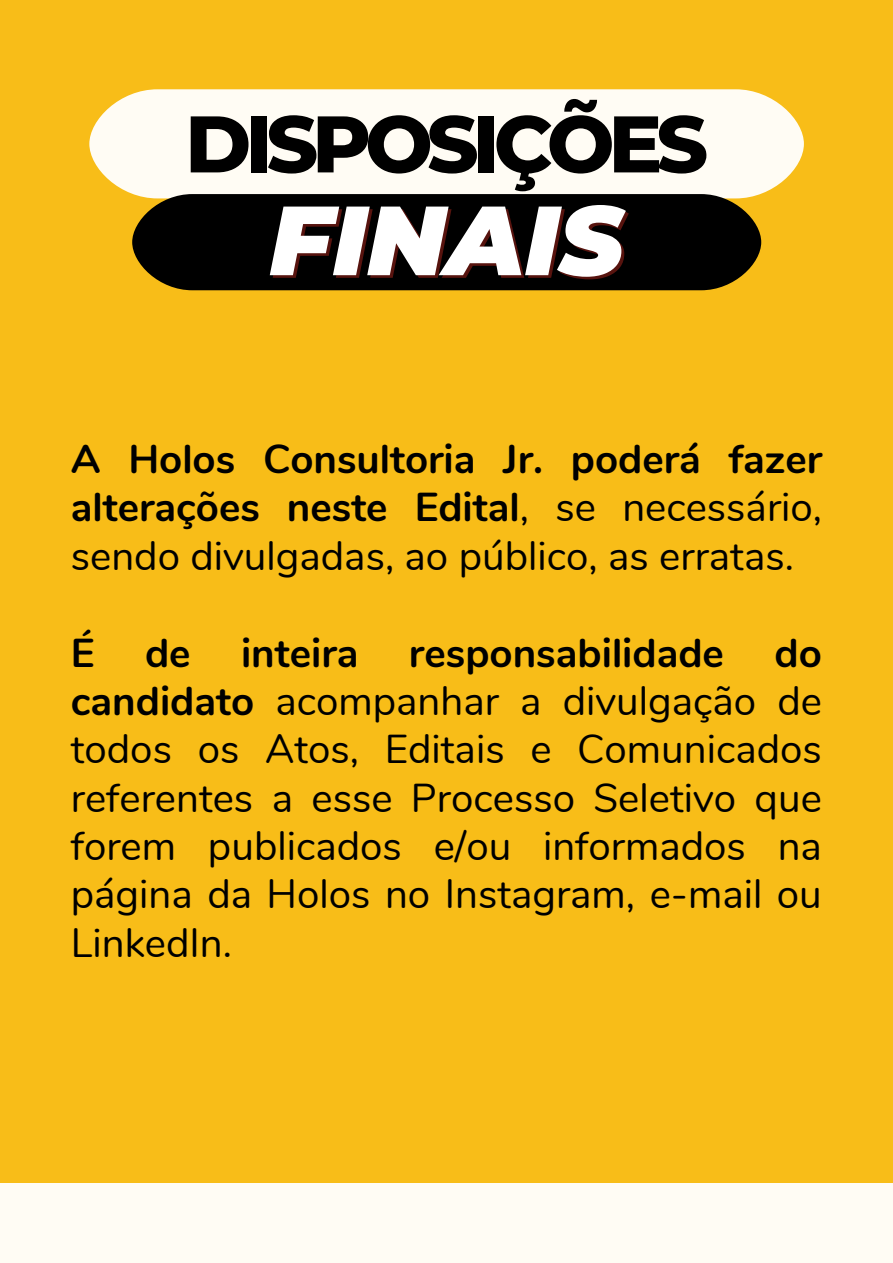
<style>
.page{position:relative;width:893px;height:1263px;background:#f8bd18}
.page>*{position:absolute;margin:0;border:0;box-sizing:border-box;transform-origin:0 0}
.t1{font:italic 900 98.02px "Montserrat";color:#fff}
.t2{font:800 80.03px "Montserrat";letter-spacing:-.075em;color:#000}
.t3{font:40.28px/48.4px "Nunito";color:#000;text-align:justify}
.t4{font:700 40.28px/48.4px "Nunito";color:#000;text-align:justify}
.s1{font-weight:400}
.s2{font-weight:700}
</style>
<div class="page">
<div style="left:0;top:1184px;width:893px;height:79px;background:#fffcf4"></div>
<div style="left:89px;top:89px;width:715px;height:105px;background:#fffcf4"></div>
<div style="left:132px;top:194px;width:629px;height:96px;background:#000"></div>
<h2 class="t2" style="left:185px;top:95px;width:524px">DISPOSIÇÕES</h2>
<h1 class="t1" style="left:269px;top:180px;width:355px">FINAIS</h1>
<p class="t4" style="left:71px;top:436px;width:753px">A Holos Consultoria Jr. poderá fazer alterações neste Edital<span class="s1">, se necessário, sendo divulgadas, ao público, as erratas.</span></p>
<p class="t4" style="left:71px;top:629px;width:25px">É</p>
<p class="t4" style="left:145px;top:629px;width:47px">de</p>
<p class="t4" style="left:241px;top:629px;width:119px">inteira</p>
<p class="t4" style="left:409px;top:629px;width:316px">responsabilidade</p>
<p class="t3" style="left:71px;top:629px;width:752px;text-indent:703px"><span class="s2">do candidato</span> acompanhar a divulgação de todos os Atos, Editais e Comunicados referentes a esse Processo Seletivo que forem publicados e/ou informados na página da Holos no Instagram, e-mail ou LinkedIn.</p>
</div>
